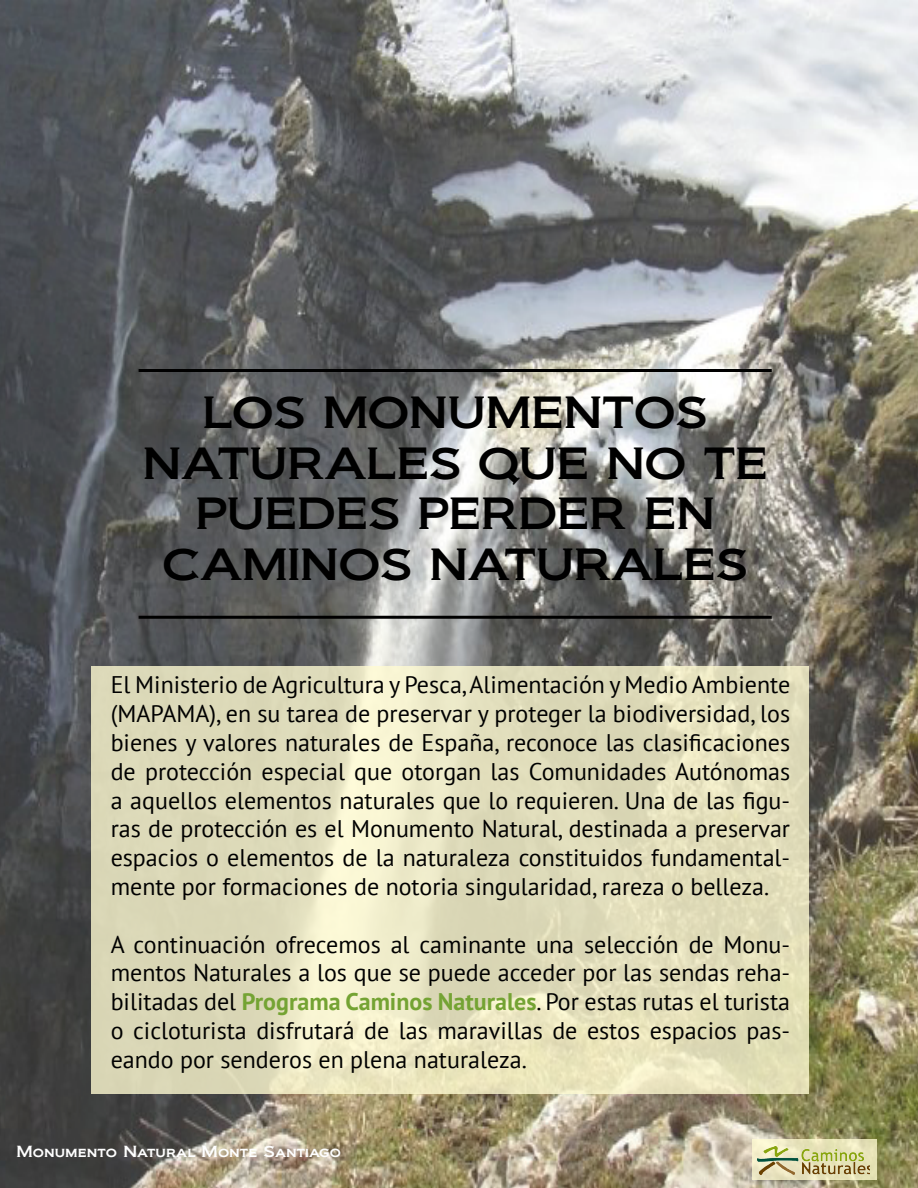
<style>
.page{position:relative;width:918px;height:1188px;background:#fff}
.page>*{position:absolute;margin:0;border:0;box-sizing:border-box;transform-origin:0 0}
.t1{font:42px/50.4px "Biondi";color:#000;text-align:center}
.t2{font:24px/28.8px "PT Sans";color:#000;text-align:justify}
.t3{font:15px "Biondi";color:#fff}
.s1{font-weight:700;color:#74a333}
</style>
<div class="page">
<img style="left:0;top:0;width:918px;height:1188px">
<svg style="left:92px;top:666px;width:717px;height:428px;background:#e2debc"></svg>
<svg style="left:753px;top:1139px;width:124px;height:41px;background:#e9e5bd"></svg>
<img style="left:757px;top:1147px;width:113px;height:27px">
<hr style="left:139px;top:369px;width:633px;height:3px;background:#000">
<hr style="left:139px;top:616px;width:633px;height:3px;background:#000">
<h1 class="t1" style="left:143px;top:387px;width:626px">LOS MONUMENTOS<br>NATURALES QUE NO TE<br>PUEDES PERDER EN<br>CAMINOS NATURALES</h1>
<p class="t2" style="left:111px;top:670px;width:681px">El Ministerio de Agricultura y Pesca, Alimentación y Medio Ambiente (MAPAMA), en su tarea de preservar y proteger la biodiversidad, los bienes y valores naturales de España, reconoce las clasificaciones de protección especial que otorgan las Comunidades Autónomas a aquellos elementos naturales que lo requieren. Una de las figu&shy;ras de protección es el Monumento Natural, destinada a preservar espacios o elementos de la naturaleza constituidos fundamental&shy;mente por formaciones de notoria singularidad, rareza o belleza.</p>
<p class="t2" style="left:111px;top:929px;width:681px">A continuación ofrecemos al caminante una selección de Monu&shy;mentos Naturales a los que se puede acceder por las sendas reha&shy;bilitadas del <span class="s1">Programa Caminos Naturales</span>. Por estas rutas el turista o cicloturista disfrutará de las maravillas de estos espacios pas&shy;eando por senderos en plena naturaleza.</p>
<p class="t3" style="left:16px;top:1143px;width:326px">Monumento Natural Monte Santiago</p>
</div>
